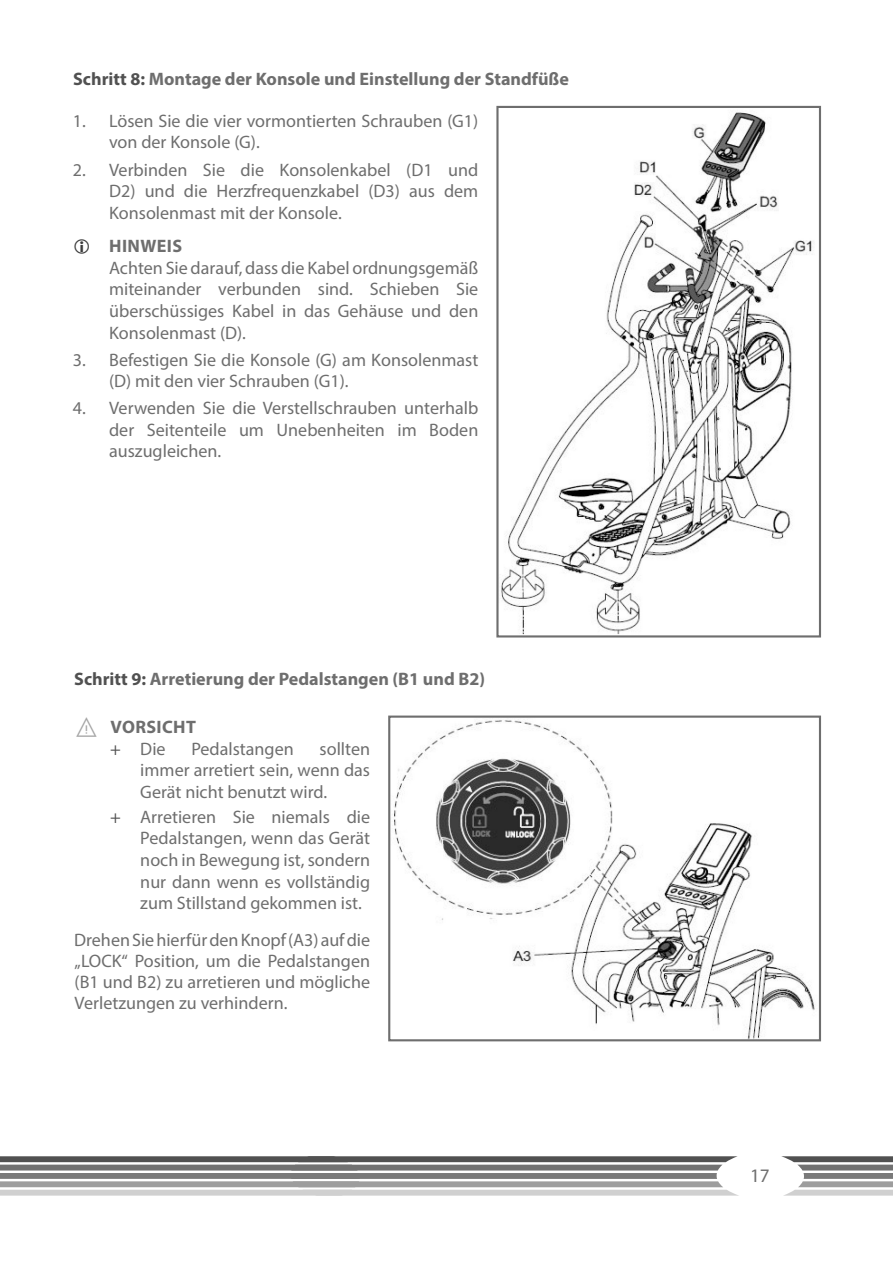
<style>
.page{position:relative;width:893px;height:1263px;background:#fff}
.page>*{position:absolute;margin:0;border:0;box-sizing:border-box;transform-origin:0 0}
.t1{font:19.2px "Myriad Pro";color:#6e6e6e}
.Text_Hinweise{font:18px/21.3px "Myriad Pro";color:#6e6e6e;text-align:justify}
.t2{font:700 18px "Myriad Pro";color:#6e6e6e}
.t3{font:700 18px "Myriad Pro";letter-spacing:.02em;color:#6e6e6e}
.s1{color:#515151}
.s2{color:#a4a4a4}
</style>
<div class="page">
<img style="left:501px;top:112px;width:313px;height:522px">
<div style="left:496px;top:106px;width:325px;height:531px;border:2px solid #6e6e6e"></div>
<img style="left:394px;top:720px;width:421px;height:318px">
<div style="left:388px;top:715px;width:433px;height:326px;border:2px solid #6e6e6e"></div>
<svg style="left:781px;top:1156px;width:112px;height:39px"></svg>
<svg style="left:0;top:1156px;width:738px;height:39px"></svg>
<p class="t2" style="left:73px;top:67px;width:497px"><span class="s1">Schritt 8:</span> Montage der Konsole und Einstellung der Standfüße</p>
<p class="Text_Hinweise" style="left:109px;top:110px;width:371px;text-indent:-36px">1. Lösen Sie die vier vormontierten Schrauben (G1) von der Konsole (G).</p>
<p class="Text_Hinweise" style="left:109px;top:159px;width:371px;text-indent:-36px">2. Verbinden Sie die Konsolenkabel (D1 und D2) und die Herzfrequenzkabel (D3) aus dem Konsolenmast mit der Konsole.</p>
<p class="t3" style="left:109px;top:234px;width:74px">HINWEIS</p>
<p class="Text_Hinweise" style="left:109px;top:256px;width:371px;line-height:21.8px">Achten Sie darauf, dass die Kabel ordnungsgemäß miteinander verbunden sind. Schieben Sie überschüssiges Kabel in das Gehäuse und den Konsolenmast (D).</p>
<p class="Text_Hinweise" style="left:109px;top:349px;width:371px;text-indent:-36px">3. Befestigen Sie die Konsole (G) am Konsolenmast (D) mit den vier Schrauben (G1).</p>
<p class="Text_Hinweise" style="left:109px;top:397px;width:371px;text-indent:-36px">4. Verwenden Sie die Verstellschrauben unterhalb der Seitenteile um Unebenheiten im Boden auszugleichen.</p>
<p class="t2" style="left:74px;top:667px;width:412px"><span class="s1">Schritt 9:</span> Arretierung der Pedalstangen (B1 und B2)</p>
<p class="t3" style="left:74px;top:715px;width:123px"><span class="s2">⚠</span> VORSICHT</p>
<p class="Text_Hinweise" style="left:110px;top:738px;width:57px"><span class="s1">+</span> Die</p>
<p class="Text_Hinweise" style="left:191px;top:738px;width:104px">Pedalstangen</p>
<p class="Text_Hinweise" style="left:140px;top:737px;width:231px;text-indent:179px">sollten immer arretiert sein, wenn das Gerät nicht benutzt wird.</p>
<p class="Text_Hinweise" style="left:140px;top:805px;width:231px;text-indent:-30px"><span class="s1">+</span> Arretieren Sie niemals die Pedalstangen, wenn das Gerät noch in Bewegung ist, sondern nur dann wenn es vollständig zum Stillstand gekommen ist.</p>
<p class="Text_Hinweise" style="left:74px;top:929px;width:297px">Drehen Sie hierfür den Knopf (A3) auf die „LOCK“ Position, um die Pedalstangen (B1 und B2) zu arretieren und mögliche Verletzungen zu verhindern.</p>
<p class="t1" style="left:750px;top:1164px;width:21px">17</p>
</div>
